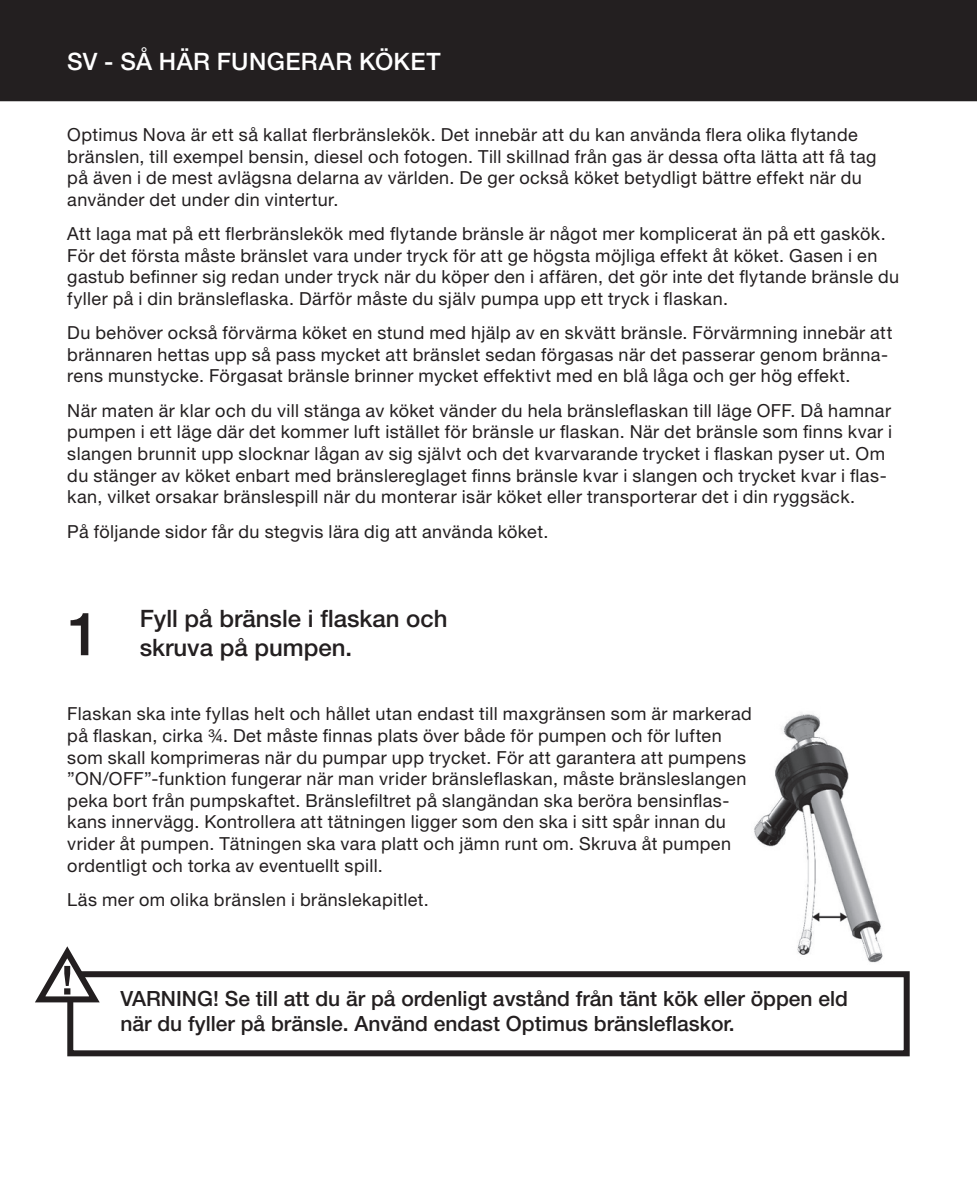
<style>
.page{position:relative;width:977px;height:1189px;background:#fff}
.page>*{position:absolute;margin:0;border:0;box-sizing:border-box;transform-origin:0 0}
.t1{font:500 60px "Helvetica Neue LT";color:#231f20}
.t2{font:500 24px/28.8px "Helvetica Neue LT";color:#231f20}
.t3{font:500 24px "Helvetica Neue LT";letter-spacing:.015em;color:#fff}
.t4{font:500 21px/25.2px "Helvetica Neue LT";color:#231f20}
.t5{font:18px/21.6px "Helvetica Neue LT";letter-spacing:.025em;color:#231f20}
</style>
<div class="page">
<div style="left:0;top:0;width:976px;height:101px;background:#231f20"></div>
<div style="left:67px;top:971px;width:842px;height:85px;border:6px solid #231f20"></div>
<svg style="left:35px;top:946px;width:70px;height:59px"></svg>
<img style="left:754px;top:713px;width:129px;height:250px">
<h2 class="t3" style="left:67px;top:47px;width:182px">SV - Så här funge</h2>
<h2 class="t3" style="left:301px;top:47px;width:75px">rar köket</h2>
<p class="t5" style="left:67px;top:123px;width:810px">Optimus Nova är ett så kallat flerbränslekök. Det innebär att du kan använda flera olika flytande bränslen, till exempel bensin, diesel och fotogen. Till skillnad från gas är dessa ofta lätta att få tag på även i de mest avlägsna delarna av världen. De ger också köket betydligt bättre effekt när du använder det under din vintertur.</p>
<p class="t5" style="left:67px;top:223px;width:833px">Att laga mat på ett flerbränslekök med flytande bränsle är något mer komplicerat än på ett gaskök.<br>För det första måste bränslet vara under tryck för att ge högsta möjliga effekt åt köket. Gasen i en gastub befinner sig redan under tryck när du köper den i affären, det gör inte det flytande bränsle du fyller på i din bränsleflaska. Därför måste du själv pumpa upp ett tryck i flaskan.</p>
<p class="t5" style="left:67px;top:322px;width:826px">Du behöver också förvärma köket en stund med hjälp av en skvätt bränsle. Förvärmning innebär att brännaren hettas upp så pass mycket att bränslet sedan förgasas när det passerar genom bränna&shy;rens munstycke. Förgasat bränsle brinner mycket effektivt med en blå låga och ger hög effekt.</p>
<p class="t5" style="left:67px;top:399px;width:826px">När maten är klar och du vill stänga av köket vänder du hela bränsleflaskan till läge OFF. Då hamnar pumpen i ett läge där det kommer luft istället för bränsle ur flaskan. När det bränsle som finns kvar i slangen brunnit upp slocknar lågan av sig självt och det kvarvarande trycket i flaskan pyser ut. Om du stänger av köket enbart med bränslereglaget finns bränsle kvar i slangen och trycket kvar i flas&shy;kan, vilket orsakar bränslespill när du monterar isär köket eller transporterar det i din ryggsäck.</p>
<p class="t5" style="left:67px;top:520px;width:482px">På följande sidor får du stegvis lära dig att använda köket.</p>
<h1 class="t1" style="left:67px;top:598px;width:35px">1</h1>
<h2 class="t2" style="left:140px;top:604px;width:309px">Fyll på bränsle i flaskan och skruva på pumpen.</h2>
<p class="t5" style="left:67px;top:703px;width:686px">Flaskan ska inte fyllas helt och hållet utan endast till maxgränsen som är markerad på flaskan, cirka ¾. Det måste finnas plats över både för pumpen och för luften som skall komprimeras när du pumpar upp trycket. För att garantera att pumpens ”ON/OFF”-funktion fungerar när man vrider bränsleflaskan, måste bränsleslangen peka bort från pumpskaftet. Bränslefiltret på slangändan ska beröra bensinflas&shy;kans innervägg. Kontrollera att tätningen ligger som den ska i sitt spår innan du vrider åt pumpen. Tätningen ska vara platt och jämn runt om. Skruva åt pumpen ordentligt och torka av eventuellt spill.</p>
<p class="t5" style="left:67px;top:889px;width:363px">Läs mer om olika bränslen i bränslekapitlet.</p>
<p class="t4" style="left:120px;top:986px;width:729px;text-indent:93px">! Se till att du är på ordenligt avstånd från tänt kök eller öppen eld när du fyller på bränsle. Använd endast Optimus bränsleflaskor.</p>
<p class="t4" style="left:120px;top:986px;width:54px">Varning</p>
</div>
